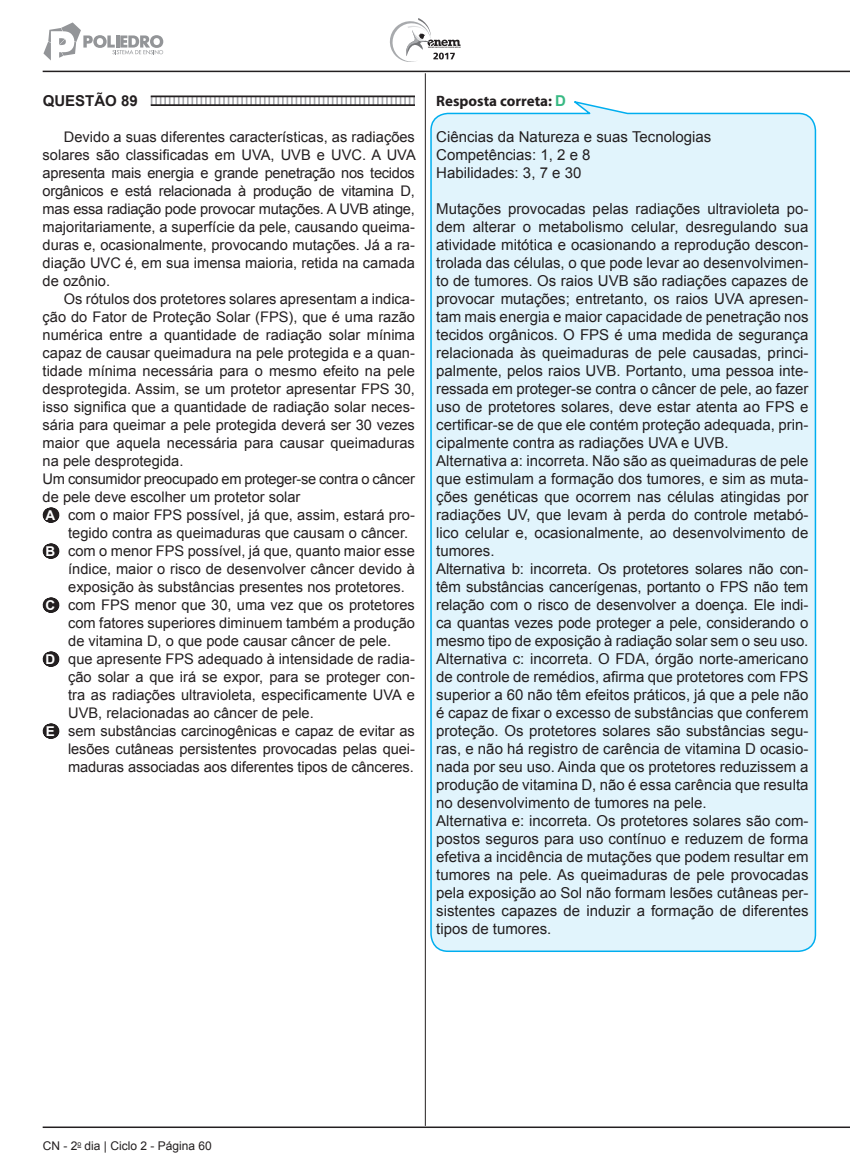
<style>
.page{position:relative;width:850px;height:1170px;background:#fff}
.page>*{position:absolute;margin:0;border:0;box-sizing:border-box;transform-origin:0 0}
.t1{font:15px/18px "Arial";color:#231f20}
.t2{font:700 15px "Myriad Pro";color:#231f20}
.t3{font:700 15px "Arial";color:#231f20}
.t4{font:14.7px/18px "Arial";color:#231f20;text-align:justify}
.t5{font:14.7px "Arial";letter-spacing:-.02em;color:#231f20}
.t6{font:12px "Arial";color:#231f20}
.s1{font-weight:700;font-size:13.5px;color:#fff}
.s2{font-family:"Arial";color:#38b983}
</style>
<div class="page">
<div style="left:430px;top:101px;width:386px;height:851px;background:#e1f4fc"></div>
<svg style="left:390px;top:18px;width:70px;height:44px"></svg>
<hr style="left:425px;top:73px;width:1px;height:1053px;background:#231f20">
<hr style="left:43px;top:71px;width:806px;height:1px;background:#231f20">
<hr style="left:43px;top:1126px;width:806px;height:2px;background:#231f20">
<svg style="left:43px;top:22px;width:120px;height:39px"></svg>
<svg style="left:151px;top:97px;width:264px;height:7px"></svg>
<svg style="left:50px;top:508px;width:2px;height:15px"></svg>
<svg style="left:50px;top:544px;width:2px;height:15px"></svg>
<svg style="left:50px;top:598px;width:2px;height:15px"></svg>
<svg style="left:50px;top:652px;width:2px;height:15px"></svg>
<svg style="left:50px;top:724px;width:2px;height:15px"></svg>
<hr style="left:151px;top:95px;width:264px;height:2px;background:#231f20">
<hr style="left:151px;top:104px;width:264px;height:2px;background:#231f20">
<p class="t3" style="left:43px;top:90px;width:97px">QUESTÃO 89</p>
<p class="t4" style="left:43px;top:128px;width:374px;text-indent:21px">Devido a suas diferentes características, as radiações solares são classificadas em UVA, UVB e UVC. A UVA apresenta mais energia e grande penetração nos tecidos orgânicos e está relacionada à produção de vitamina D, mas essa radiação pode provocar mutações. A UVB atinge, majoritariamente, a superfície da pele, causando queima&shy;duras e, ocasionalmente, provocando mutações. Já a ra&shy;diação UVC é, em sua imensa maioria, retida na camada de ozônio.</p>
<p class="t4" style="left:64px;top:290px;width:352px">Os rótulos dos protetores solares apresentam a indica-</p>
<p class="t4" style="left:43px;top:308px;width:374px">ção do Fator de Proteção Solar (FPS), que é uma razão</p>
<p class="t4" style="left:43px;top:326px;width:374px">numérica entre a quantidade de radiação solar mínima</p>
<p class="t4" style="left:43px;top:344px;width:374px">capaz de causar queimadura na pele protegida e a quan-</p>
<p class="t4" style="left:43px;top:362px;width:374px">tidade mínima necessária para o mesmo efeito na pele</p>
<p class="t4" style="left:43px;top:380px;width:374px">desprotegida. Assim, se um protetor apresentar FPS 30,</p>
<p class="t4" style="left:43px;top:398px;width:374px">isso significa que a quantidade de radiação solar neces-</p>
<p class="t4" style="left:43px;top:416px;width:374px">sária para queimar a pele protegida deverá ser 30 vezes</p>
<p class="t4" style="left:43px;top:434px;width:374px">maior que aquela necessária para causar queimaduras</p>
<p class="t4" style="left:43px;top:452px;width:142px">na pele desprotegida.</p>
<p class="t5" style="left:43px;top:469px;width:373px">Um consumidor preocupado em proteger-se contra o câncer</p>
<p class="t4" style="left:43px;top:488px;width:259px">de pele deve escolher um protetor solar</p>
<p class="t4" style="left:45px;top:506px;width:371px"><span class="s1">A</span> com o maior FPS possível, já que, assim, estará pro-</p>
<p class="t4" style="left:68px;top:524px;width:341px">tegido contra as queimaduras que causam o câncer.</p>
<p class="t4" style="left:45px;top:542px;width:371px"><span class="s1">B</span> com o menor FPS possível, já que, quanto maior esse</p>
<p class="t4" style="left:68px;top:560px;width:348px">índice, maior o risco de desenvolver câncer devido à</p>
<p class="t4" style="left:68px;top:578px;width:338px">exposição às substâncias presentes nos protetores.</p>
<p class="t4" style="left:45px;top:596px;width:371px"><span class="s1">C</span> com FPS menor que 30, uma vez que os protetores</p>
<p class="t4" style="left:68px;top:614px;width:348px">com fatores superiores diminuem também a produção</p>
<p class="t4" style="left:68px;top:632px;width:324px">de vitamina D, o que pode causar câncer de pele.</p>
<p class="t4" style="left:45px;top:650px;width:371px"><span class="s1">D</span> que apresente FPS adequado à intensidade de radia-</p>
<p class="t4" style="left:68px;top:668px;width:348px">ção solar a que irá se expor, para se proteger con-</p>
<p class="t4" style="left:68px;top:686px;width:348px">tra as radiações ultravioleta, especificamente UVA e</p>
<p class="t4" style="left:68px;top:704px;width:247px">UVB, relacionadas ao câncer de pele.</p>
<p class="t4" style="left:46px;top:722px;width:370px"><span class="s1">E</span> sem substâncias carcinogênicas e capaz de evitar as</p>
<p class="t4" style="left:68px;top:740px;width:348px">lesões cutâneas persistentes provocadas pelas quei-</p>
<p class="t4" style="left:68px;top:758px;width:347px">maduras associadas aos diferentes tipos de cânceres.</p>
<p class="t2" style="left:436px;top:91px;width:131px">Resposta correta: <span class="s2">D</span></p>
<p class="t1" style="left:436px;top:128px;width:276px">Ciências da Natureza e suas Tecnologias<br>Competências: 1, 2 e 8<br>Habilidades: 3, 7 e 30</p>
<p class="t1" style="left:436px;top:200px;width:374px">Mutações provocadas pelas radiações ultravioleta po&shy;dem alterar o metabolismo celular, desregulando sua atividade mitótica e ocasionando a reprodução descon&shy;trolada das células, o que pode levar ao desenvolvimen&shy;to de tumores. Os raios UVB são radiações capazes de provocar mutações; entretanto, os raios UVA apresen&shy;tam mais energia e maior capacidade de penetração nos tecidos orgânicos. O FPS é uma medida de segurança relacionada às queimaduras de pele causadas, princi&shy;palmente, pelos raios UVB. Portanto, uma pessoa inte&shy;ressada em proteger-se contra o câncer de pele, ao fazer uso de protetores solares, deve estar atenta ao FPS e certificar-se de que ele contém proteção adequada, prin&shy;cipalmente contra as radiações UVA e UVB.<br>Alternativa a: incorreta. Não são as queimaduras de pele que estimulam a formação dos tumores, e sim as muta&shy;ções genéticas que ocorrem nas células atingidas por radiações UV, que levam à perda do controle metabó&shy;lico celular e, ocasionalmente, ao desenvolvimento de tumores.<br>Alternativa b: incorreta. Os protetores solares não con&shy;têm substâncias cancerígenas, portanto o FPS não tem relação com o risco de desenvolver a doença. Ele indi&shy;ca quantas vezes pode proteger a pele, considerando o mesmo tipo de exposição à radiação solar sem o seu uso.<br>Alternativa c: incorreta. O FDA, órgão norte-americano de controle de remédios, afirma que protetores com FPS superior a 60 não têm efeitos práticos, já que a pele não é capaz de fixar o excesso de substâncias que conferem proteção. Os protetores solares são substâncias segu&shy;ras, e não há registro de carência de vitamina D ocasio&shy;nada por seu uso. Ainda que os protetores reduzissem a produção de vitamina D, não é essa carência que resulta no desenvolvimento de tumores na pele.<br>Alternativa e: incorreta. Os protetores solares são com&shy;postos seguros para uso contínuo e reduzem de forma efetiva a incidência de mutações que podem resultar em tumores na pele. As queimaduras de pele provocadas pela exposição ao Sol não formam lesões cutâneas per&shy;sistentes capazes de induzir a formação de diferentes tipos de tumores.</p>
<p class="t6" style="left:43px;top:1138px;width:171px">CN - 2<sup>o</sup> dia | Ciclo 2 - Página 60</p>
</div>
